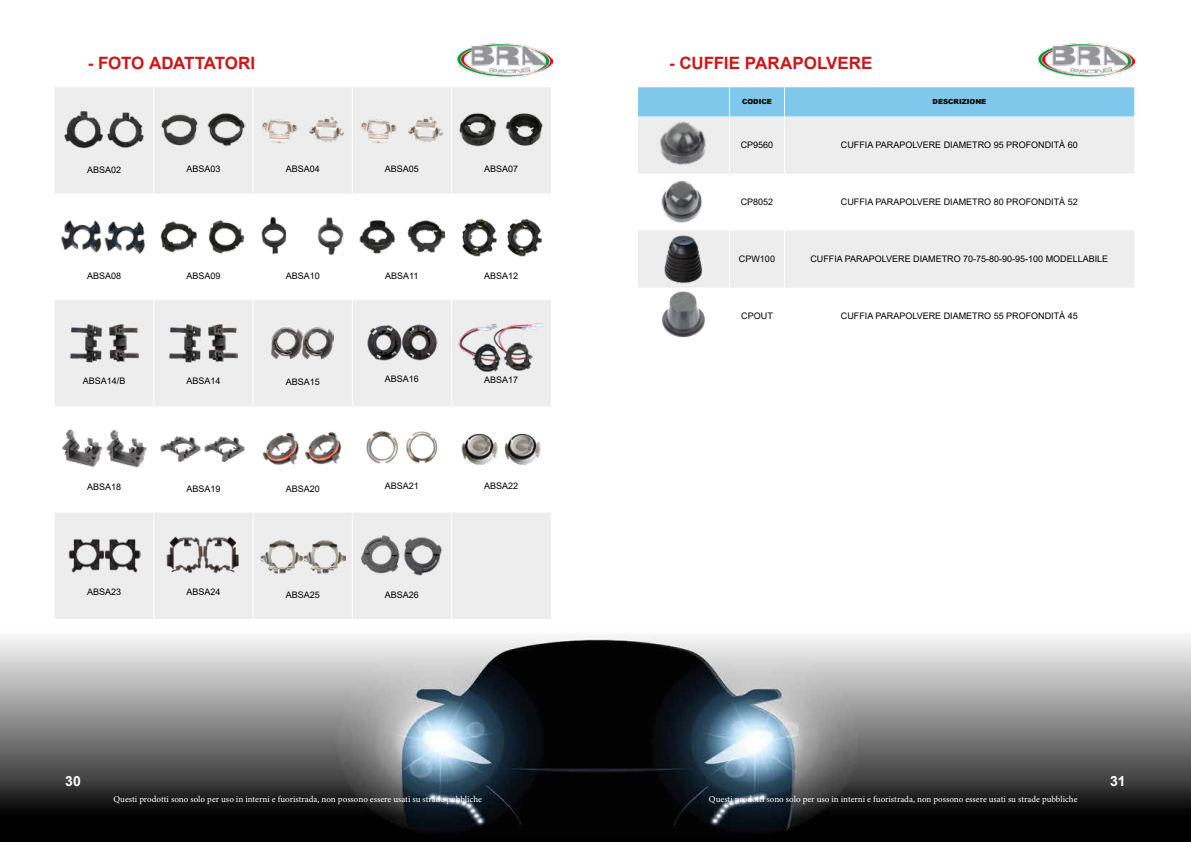
<style>
.page{position:relative;width:1191px;height:842px;background:#fff}
.page>*{position:absolute;margin:0;border:0;box-sizing:border-box;transform-origin:0 0}
.t1{font:700 17px "Arial";letter-spacing:-.01em;color:#cd1719}
.t2{font:700 14px "Arial";color:#fff}
.t3{font:9px "Arial";color:#000}
.t4{font:9px "Minion Pro";color:#fff}
.t5{font:900 7px "Arial";color:#000}
</style>
<div class="page">
<img style="left:0;top:636px;width:1191px;height:206px">
<img style="left:456px;top:43px;width:97px;height:34px">
<svg style="left:55px;top:87px;width:496px;height:532px;fill:#ededed"></svg>
<hr style="left:153px;top:87px;width:1px;height:107px;background:#fff">
<hr style="left:252px;top:87px;width:1px;height:107px;background:#fff">
<hr style="left:352px;top:87px;width:1px;height:107px;background:#fff">
<hr style="left:451px;top:87px;width:1px;height:107px;background:#fff">
<hr style="left:153px;top:194px;width:1px;height:106px;background:#fff">
<hr style="left:252px;top:194px;width:1px;height:106px;background:#fff">
<hr style="left:352px;top:194px;width:1px;height:106px;background:#fff">
<hr style="left:451px;top:194px;width:1px;height:106px;background:#fff">
<hr style="left:153px;top:300px;width:1px;height:106px;background:#fff">
<hr style="left:252px;top:300px;width:1px;height:106px;background:#fff">
<hr style="left:352px;top:300px;width:1px;height:106px;background:#fff">
<hr style="left:451px;top:300px;width:1px;height:106px;background:#fff">
<hr style="left:153px;top:406px;width:1px;height:107px;background:#fff">
<hr style="left:252px;top:406px;width:1px;height:107px;background:#fff">
<hr style="left:352px;top:406px;width:1px;height:107px;background:#fff">
<hr style="left:451px;top:406px;width:1px;height:107px;background:#fff">
<hr style="left:153px;top:513px;width:1px;height:106px;background:#fff">
<hr style="left:252px;top:513px;width:1px;height:106px;background:#fff">
<hr style="left:352px;top:513px;width:1px;height:106px;background:#fff">
<hr style="left:451px;top:513px;width:1px;height:106px;background:#fff">
<img style="left:62px;top:109px;width:85px;height:41px">
<img style="left:161px;top:112px;width:85px;height:35px">
<img style="left:260px;top:114px;width:85px;height:31px">
<img style="left:359px;top:114px;width:85px;height:31px">
<img style="left:459px;top:112px;width:85px;height:35px">
<img style="left:62px;top:215px;width:85px;height:42px">
<img style="left:161px;top:218px;width:85px;height:36px">
<img style="left:260px;top:217px;width:85px;height:38px">
<img style="left:359px;top:218px;width:85px;height:36px">
<img style="left:459px;top:218px;width:85px;height:39px">
<img style="left:70px;top:322px;width:69px;height:40px">
<img style="left:169px;top:322px;width:69px;height:40px">
<img style="left:272px;top:321px;width:62px;height:43px">
<img style="left:366px;top:324px;width:71px;height:37px">
<img style="left:459px;top:324px;width:85px;height:48px">
<img style="left:62px;top:430px;width:85px;height:37px">
<img style="left:161px;top:436px;width:85px;height:26px">
<img style="left:260px;top:431px;width:85px;height:36px">
<img style="left:364px;top:430px;width:76px;height:37px">
<img style="left:459px;top:432px;width:85px;height:33px">
<img style="left:68px;top:536px;width:72px;height:37px">
<img style="left:166px;top:536px;width:75px;height:37px">
<img style="left:260px;top:539px;width:85px;height:35px">
<img style="left:359px;top:534px;width:85px;height:42px">
<img style="left:1037px;top:43px;width:97px;height:34px">
<div style="left:638px;top:87px;width:496px;height:30px;background:#7fc8ec"></div>
<svg style="left:638px;top:117px;width:496px;height:171px;fill:#ededed"></svg>
<hr style="left:729px;top:87px;width:1px;height:30px;background:#fff">
<hr style="left:784px;top:87px;width:1px;height:30px;background:#fff">
<hr style="left:729px;top:117px;width:1px;height:57px;background:#fff">
<hr style="left:784px;top:117px;width:1px;height:57px;background:#fff">
<hr style="left:729px;top:174px;width:1px;height:57px;background:#fff">
<hr style="left:784px;top:174px;width:1px;height:57px;background:#fff">
<hr style="left:729px;top:231px;width:1px;height:57px;background:#fff">
<hr style="left:784px;top:231px;width:1px;height:57px;background:#fff">
<img style="left:649px;top:121px;width:69px;height:49px">
<img style="left:656px;top:178px;width:55px;height:45px">
<img style="left:663px;top:235px;width:41px;height:49px">
<img style="left:662px;top:292px;width:43px;height:46px">
<h1 class="t1" style="left:88px;top:51px;width:169px">- FOTO ADATTATORI</h1>
<p class="t3" style="left:87px;top:163px;width:36px">ABSA02</p>
<p class="t3" style="left:186px;top:163px;width:36px">ABSA03</p>
<p class="t3" style="left:286px;top:163px;width:36px">ABSA04</p>
<p class="t3" style="left:385px;top:163px;width:36px">ABSA05</p>
<p class="t3" style="left:484px;top:163px;width:36px">ABSA07</p>
<p class="t3" style="left:87px;top:269px;width:36px">ABSA08</p>
<p class="t3" style="left:186px;top:269px;width:36px">ABSA09</p>
<p class="t3" style="left:286px;top:269px;width:36px">ABSA10</p>
<p class="t3" style="left:385px;top:269px;width:35px">ABSA11</p>
<p class="t3" style="left:484px;top:269px;width:36px">ABSA12</p>
<p class="t3" style="left:83px;top:374px;width:44px">ABSA14/B</p>
<p class="t3" style="left:186px;top:374px;width:36px">ABSA14</p>
<p class="t3" style="left:286px;top:376px;width:36px">ABSA15</p>
<p class="t3" style="left:385px;top:373px;width:36px">ABSA16</p>
<p class="t3" style="left:484px;top:373px;width:36px">ABSA17</p>
<p class="t3" style="left:87px;top:481px;width:36px">ABSA18</p>
<p class="t3" style="left:186px;top:482px;width:36px">ABSA19</p>
<p class="t3" style="left:286px;top:482px;width:36px">ABSA20</p>
<p class="t3" style="left:385px;top:479px;width:36px">ABSA21</p>
<p class="t3" style="left:484px;top:479px;width:36px">ABSA22</p>
<p class="t3" style="left:87px;top:586px;width:36px">ABSA23</p>
<p class="t3" style="left:186px;top:586px;width:36px">ABSA24</p>
<p class="t3" style="left:286px;top:588px;width:36px">ABSA25</p>
<p class="t3" style="left:385px;top:588px;width:36px">ABSA26</p>
<h2 class="t2" style="left:65px;top:771px;width:17px">30</h2>
<h1 class="t1" style="left:669px;top:51px;width:205px">- CUFFIE PARAPOLVERE</h1>
<p class="t5" style="left:742px;top:97px;width:31px">CODICE</p>
<p class="t5" style="left:932px;top:97px;width:55px">DESCRIZIONE</p>
<p class="t3" style="left:740px;top:139px;width:34px">CP9560</p>
<p class="t3" style="left:841px;top:139px;width:238px">CUFFIA PARAPOLVERE DIAMETRO 95 PROFONDITÀ 60</p>
<p class="t3" style="left:740px;top:196px;width:34px">CP8052</p>
<p class="t3" style="left:841px;top:196px;width:238px">CUFFIA PARAPOLVERE DIAMETRO 80 PROFONDITÀ 52</p>
<p class="t3" style="left:739px;top:253px;width:38px">CPW100</p>
<p class="t3" style="left:810px;top:253px;width:299px">CUFFIA PARAPOLVERE DIAMETRO 70-75-80-90-95-100 MODELLABILE</p>
<p class="t3" style="left:741px;top:310px;width:33px">CPOUT</p>
<p class="t3" style="left:841px;top:310px;width:238px">CUFFIA PARAPOLVERE DIAMETRO 55 PROFONDITÀ 45</p>
<h2 class="t2" style="left:1110px;top:771px;width:17px">31</h2>
<p class="t4" style="left:113px;top:793px;width:370px">Questi prodotti sono solo per uso in interni e fuoristrada, non possono essere usati su strade pubbliche</p>
<p class="t4" style="left:709px;top:793px;width:370px">Questi prodotti sono solo per uso in interni e fuoristrada, non possono essere usati su strade pubbliche</p>
</div>
